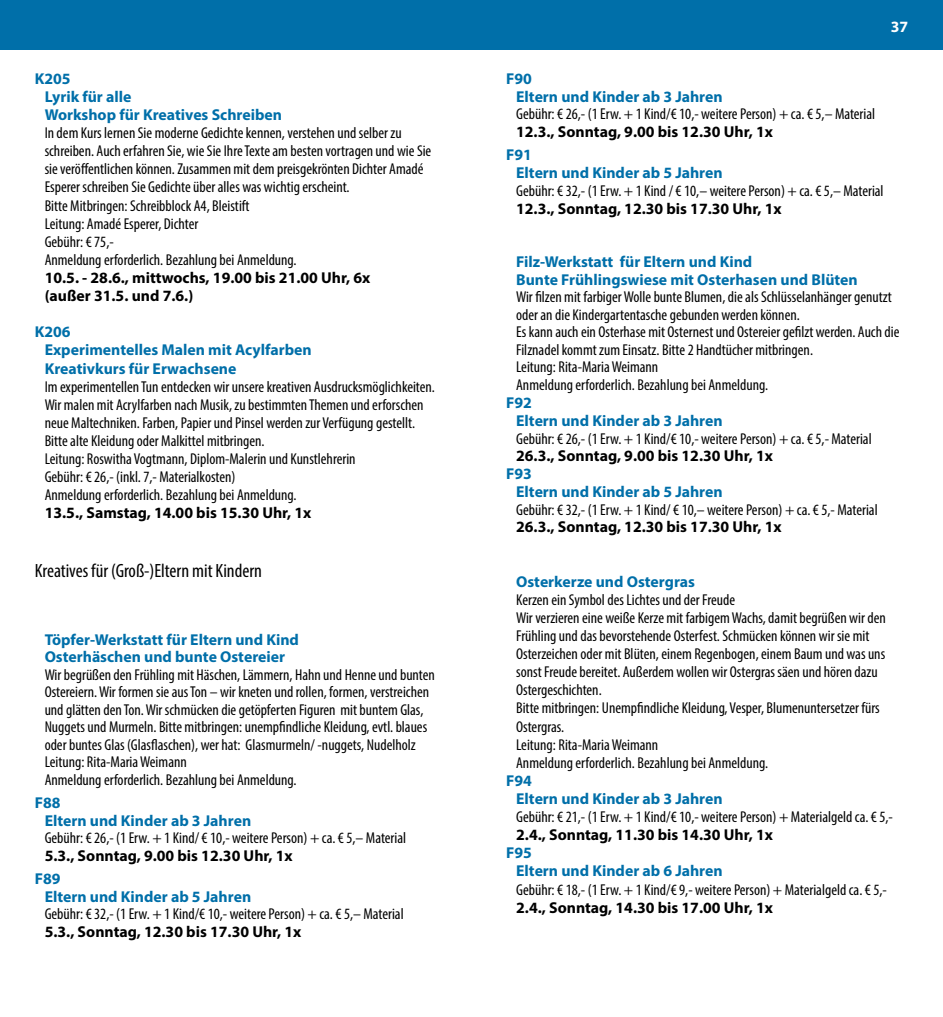
<style>
.page{position:relative;width:943px;height:1017px;background:#fff}
.page>*{position:absolute;margin:0;border:0;box-sizing:border-box;transform-origin:0 0}
.t1{font:condensed 19.25px "Myriad Pro";color:#000}
.t2{font:condensed 15.75px/18.2px "Myriad Pro";color:#000}
.t3{font:700 15.75px/18px "Myriad Pro";color:#006fa9}
.t4{font:700 15.75px/18.2px "Myriad Pro";color:#000}
.t5{font:700 15.75px "Myriad Pro";color:#fff}
</style>
<div class="page">
<div style="left:456px;top:0;width:487px;height:50px;background:#006fa9"></div>
<div style="left:0;top:0;width:471px;height:50px;background:#006fa9"></div>
<p class="t3" style="left:45px;top:69px;width:239px;text-indent:-10px">K205<br>Lyrik für alle<br>Workshop für Kreatives Schreiben</p>
<p class="t2" style="left:45px;top:124px;width:388px">In dem Kurs lernen Sie moderne Gedichte kennen, verstehen und selber zu schreiben. Auch erfahren Sie, wie Sie Ihre Texte am besten vortragen und wie Sie sie veröffentlichen können. Zusammen mit dem preisgekrönten Dichter Amadé Esperer schreiben Sie Gedichte über alles was wichtig erscheint.<br>Bitte Mitbringen: Schreibblock A4, Bleistift<br>Leitung: Amadé Esperer, Dichter<br>Gebühr: € 75,-<br>Anmeldung erforderlich. Bezahlung bei Anmeldung.</p>
<p class="t4" style="left:45px;top:268px;width:327px">10.5. - 28.6., mittwochs, 19.00 bis 21.00 Uhr, 6x (außer 31.5. und 7.6.)</p>
<p class="t3" style="left:45px;top:322px;width:268px;text-indent:-10px">K206<br>Experimentelles Malen mit Acylfarben<br>Kreativkurs für Erwachsene</p>
<p class="t2" style="left:45px;top:377px;width:392px">Im experimentellen Tun entdecken wir unsere kreativen Ausdrucksmöglichkeiten.<br>Wir malen mit Acrylfarben nach Musik, zu bestimmten Themen und erforschen neue Maltechniken. Farben, Papier und Pinsel werden zur Verfügung gestellt.<br>Bitte alte Kleidung oder Malkittel mitbringen.<br>Leitung: Roswitha Vogtmann, Diplom-Malerin und Kunstlehrerin<br>Gebühr: € 26,- (inkl. 7,- Materialkosten)<br>Anmeldung erforderlich. Bezahlung bei Anmeldung.</p>
<p class="t4" style="left:45px;top:504px;width:268px">13.5., Samstag, 14.00 bis 15.30 Uhr, 1x</p>
<p class="t1" style="left:35px;top:559px;width:229px">Kreatives für (Groß-)Eltern mit Kindern</p>
<p class="t3" style="left:45px;top:630px;width:256px;line-height:17.5px">Töpfer-Werkstatt für Eltern und Kind<br>Osterhäschen und bunte Ostereier</p>
<p class="t2" style="left:45px;top:665px;width:392px;line-height:17.5px">Wir begrüßen den Frühling mit Häschen, Lämmern, Hahn und Henne und bunten Ostereiern. Wir formen sie aus Ton – wir kneten und rollen, formen, verstreichen und glätten den Ton. Wir schmücken die getöpferten Figuren mit buntem Glas, Nuggets und Murmeln. Bitte mitbringen: unempfindliche Kleidung, evtl. blaues oder buntes Glas (Glasflaschen), wer hat: Glasmurmeln/ -nuggets, Nudelholz Leitung: Rita-Maria Weimann<br>Anmeldung erforderlich. Bezahlung bei Anmeldung.</p>
<p class="t3" style="left:45px;top:793px;width:208px;text-indent:-10px">F88<br>Eltern und Kinder ab 3 Jahren</p>
<p class="t2" style="left:45px;top:829px;width:363px">Gebühr: € 26,- (1 Erw. + 1 Kind/ € 10,- weitere Person) + ca. € 5,– Material</p>
<p class="t4" style="left:45px;top:846px;width:249px">5.3., Sonntag, 9.00 bis 12.30 Uhr, 1x</p>
<p class="t3" style="left:45px;top:869px;width:208px;text-indent:-10px">F89<br>Eltern und Kinder ab 5 Jahren</p>
<p class="t2" style="left:45px;top:905px;width:360px">Gebühr: € 32,- (1 Erw. + 1 Kind/€ 10,- weitere Person) + ca. € 5,– Material</p>
<p class="t4" style="left:45px;top:922px;width:258px">5.3., Sonntag, 12.30 bis 17.30 Uhr, 1x</p>
<p class="t5" style="left:890px;top:16px;width:19px">37</p>
<p class="t3" style="left:516px;top:69px;width:208px;text-indent:-10px">F90<br>Eltern und Kinder ab 3 Jahren</p>
<p class="t2" style="left:516px;top:105px;width:360px">Gebühr: € 26,- (1 Erw. + 1 Kind/€ 10,- weitere Person) + ca. € 5,– Material</p>
<p class="t4" style="left:516px;top:122px;width:258px">12.3., Sonntag, 9.00 bis 12.30 Uhr, 1x</p>
<p class="t3" style="left:516px;top:145px;width:208px;text-indent:-10px">F91<br>Eltern und Kinder ab 5 Jahren</p>
<p class="t2" style="left:516px;top:181px;width:369px">Gebühr: € 32,- (1 Erw. + 1 Kind / € 10,– weitere Person) + ca. € 5,– Material</p>
<p class="t4" style="left:516px;top:199px;width:267px">12.3., Sonntag, 12.30 bis 17.30 Uhr, 1x</p>
<p class="t3" style="left:516px;top:252px;width:343px">Filz-Werkstatt für Eltern und Kind<br>Bunte Frühlingswiese mit Osterhasen und Blüten</p>
<p class="t2" style="left:516px;top:288px;width:385px;line-height:17.5px">Wir filzen mit farbiger Wolle bunte Blumen, die als Schlüsselanhänger genutzt oder an die Kindergartentasche gebunden werden können.<br>Es kann auch ein Osterhase mit Osternest und Ostereier gefilzt werden. Auch die Filznadel kommt zum Einsatz. Bitte 2 Handtücher mitbringen.<br>Leitung: Rita-Maria Weimann<br>Anmeldung erforderlich. Bezahlung bei Anmeldung.</p>
<p class="t3" style="left:516px;top:393px;width:208px;text-indent:-10px">F92<br>Eltern und Kinder ab 3 Jahren</p>
<p class="t2" style="left:516px;top:429px;width:357px">Gebühr: € 26,- (1 Erw. + 1 Kind/€ 10,- weitere Person) + ca. € 5,- Material</p>
<p class="t4" style="left:516px;top:446px;width:258px">26.3., Sonntag, 9.00 bis 12.30 Uhr, 1x</p>
<p class="t3" style="left:516px;top:464px;width:208px;text-indent:-10px">F93<br>Eltern und Kinder ab 5 Jahren</p>
<p class="t2" style="left:516px;top:500px;width:363px">Gebühr: € 32,- (1 Erw. + 1 Kind/ € 10,– weitere Person) + ca. € 5,- Material</p>
<p class="t4" style="left:516px;top:517px;width:267px">26.3., Sonntag, 12.30 bis 17.30 Uhr, 1x</p>
<p class="t3" style="left:516px;top:572px;width:180px">Osterkerze und Ostergras</p>
<p class="t2" style="left:516px;top:590px;width:371px">Kerzen ein Symbol des Lichtes und der Freude<br>Wir verzieren eine weiße Kerze mit farbigem Wachs, damit begrüßen wir den Frühling und das bevorstehende Osterfest. Schmücken können wir sie mit Osterzeichen oder mit Blüten, einem Regenbogen, einem Baum und was uns sonst Freude bereitet. Außerdem wollen wir Ostergras säen und hören dazu Ostergeschichten.<br>Bitte mitbringen: Unempfindliche Kleidung, Vesper, Blumenuntersetzer fürs Ostergras.<br>Leitung: Rita-Maria Weimann<br>Anmeldung erforderlich. Bezahlung bei Anmeldung.</p>
<p class="t3" style="left:516px;top:771px;width:208px;text-indent:-10px">F94<br>Eltern und Kinder ab 3 Jahren</p>
<p class="t2" style="left:516px;top:808px;width:378px">Gebühr: € 21,- (1 Erw. + 1 Kind/€ 10,- weitere Person) + Materialgeld ca. € 5,-</p>
<p class="t4" style="left:516px;top:825px;width:258px">2.4., Sonntag, 11.30 bis 14.30 Uhr, 1x</p>
<p class="t3" style="left:516px;top:843px;width:208px;text-indent:-10px">F95<br>Eltern und Kinder ab 6 Jahren</p>
<p class="t2" style="left:516px;top:880px;width:372px">Gebühr: € 18,- (1 Erw. + 1 Kind/€ 9,- weitere Person) + Materialgeld ca. € 5,-</p>
<p class="t4" style="left:516px;top:898px;width:258px">2.4., Sonntag, 14.30 bis 17.00 Uhr, 1x</p>
</div>
